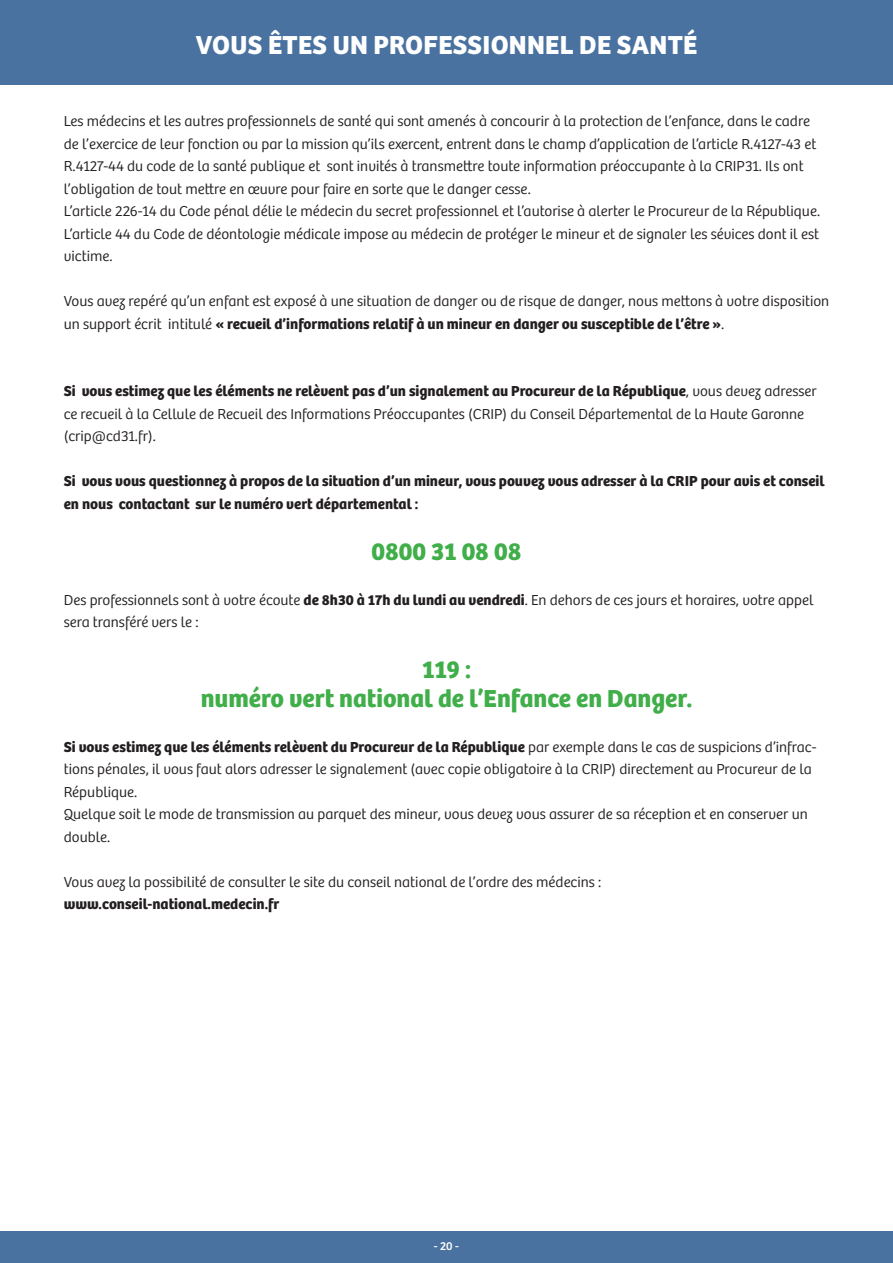
<style>
.page{position:relative;width:893px;height:1263px;background:#fff}
.page>*{position:absolute;margin:0;border:0;box-sizing:border-box;transform-origin:0 0}
.t1{font:700 27px "Bree";letter-spacing:.01em;color:#fff}
.t2{font:700 25.5px "Bree";color:#40ae49}
.t3{font:300 15px/22.5px "Bree";color:#231f20}
.t4{font:700 15px/22.5px "Bree";color:#231f20}
.t5{font:12px "Bree";color:#fff}
.s1{font-weight:700}
</style>
<div class="page">
<div style="left:0;top:1231px;width:893px;height:32px;background:#4a72a0"></div>
<div style="left:0;top:0;width:893px;height:84px;background:#4a72a0"></div>
<hr style="left:892px;top:0;width:1px;height:84px;background:#d46e19">
<p class="t1" style="left:196px;top:24px;width:503px">VOUS ÊTES UN PROFESSIONNEL DE SANTÉ</p>
<p class="t3" style="left:64px;top:109px;width:754px">Les médecins et les autres professionnels de santé qui sont amenés à concourir à la protection de l’enfance, dans le cadre de l’exercice de leur fonction ou par la mission qu’ils exercent, entrent dans le champ d’application de l’article R.4127-43 et R.4127-44 du code de la santé publique et sont invités à transmettre toute information préoccupante à la CRIP31. Ils ont l’obligation de tout mettre en œuvre pour faire en sorte que le danger cesse.</p>
<p class="t3" style="left:64px;top:199px;width:758px">L’article 226-14 du Code pénal délie le médecin du secret professionnel et l’autorise à alerter le Procureur de la République.</p>
<p class="t3" style="left:64px;top:222px;width:757px">L’article 44 du Code de déontologie médicale impose au médecin de protéger le mineur et de signaler les sévices dont il est victime.</p>
<p class="t3" style="left:64px;top:289px;width:767px">Vous avez repéré qu’un enfant est exposé à une situation de danger ou de risque de danger, nous mettons à votre disposition un support écrit intitulé <span class="s1">« recueil d’informations relatif à un mineur en danger ou susceptible de l’être »</span>.</p>
<p class="t3" style="left:64px;top:379px;width:755px"><span class="s1">Si vous estimez que les éléments ne relèvent pas d’un signalement au Procureur de la République</span>, vous devez adresser ce recueil à la Cellule de Recueil des Informations Préoccupantes (CRIP) du Conseil Départemental de la Haute Garonne (crip@cd31.fr).</p>
<p class="t4" style="left:64px;top:469px;width:762px">Si vous vous questionnez à propos de la situation d’un mineur, vous pouvez vous adresser à la CRIP pour avis et conseil en nous contactant sur le numéro vert départemental :</p>
<p class="t2" style="left:372px;top:531px;width:151px">0800 31 08 08</p>
<p class="t3" style="left:64px;top:588px;width:751px">Des professionnels sont à votre écoute <span class="s1">de 8h30 à 17h du lundi au vendredi</span>. En dehors de ces jours et horaires, votre appel sera transféré vers le :</p>
<p class="t2" style="left:422px;top:649px;width:50px">119 :</p>
<p class="t2" style="left:201px;top:678px;width:493px">numéro vert national de l’Enfance en Danger.</p>
<p class="t3" style="left:64px;top:735px;width:754px"><span class="s1">Si vous estimez que les éléments relèvent du Procureur de la République</span> par exemple dans le cas de suspicions d’infrac&shy;tions pénales, il vous faut alors adresser le signalement (avec copie obligatoire à la CRIP) directement au Procureur de la<br>République.</p>
<p class="t3" style="left:64px;top:802px;width:746px">Quelque soit le mode de transmission au parquet des mineur, vous devez vous assurer de sa réception et en conserver un double.</p>
<p class="t3" style="left:64px;top:870px;width:539px">Vous avez la possibilité de consulter le site du conseil national de l’ordre des médecins :</p>
<p class="t4" style="left:64px;top:892px;width:217px">www.conseil-national.medecin.fr</p>
<p class="t5" style="left:434px;top:1237px;width:27px">- 20 -</p>
</div>
